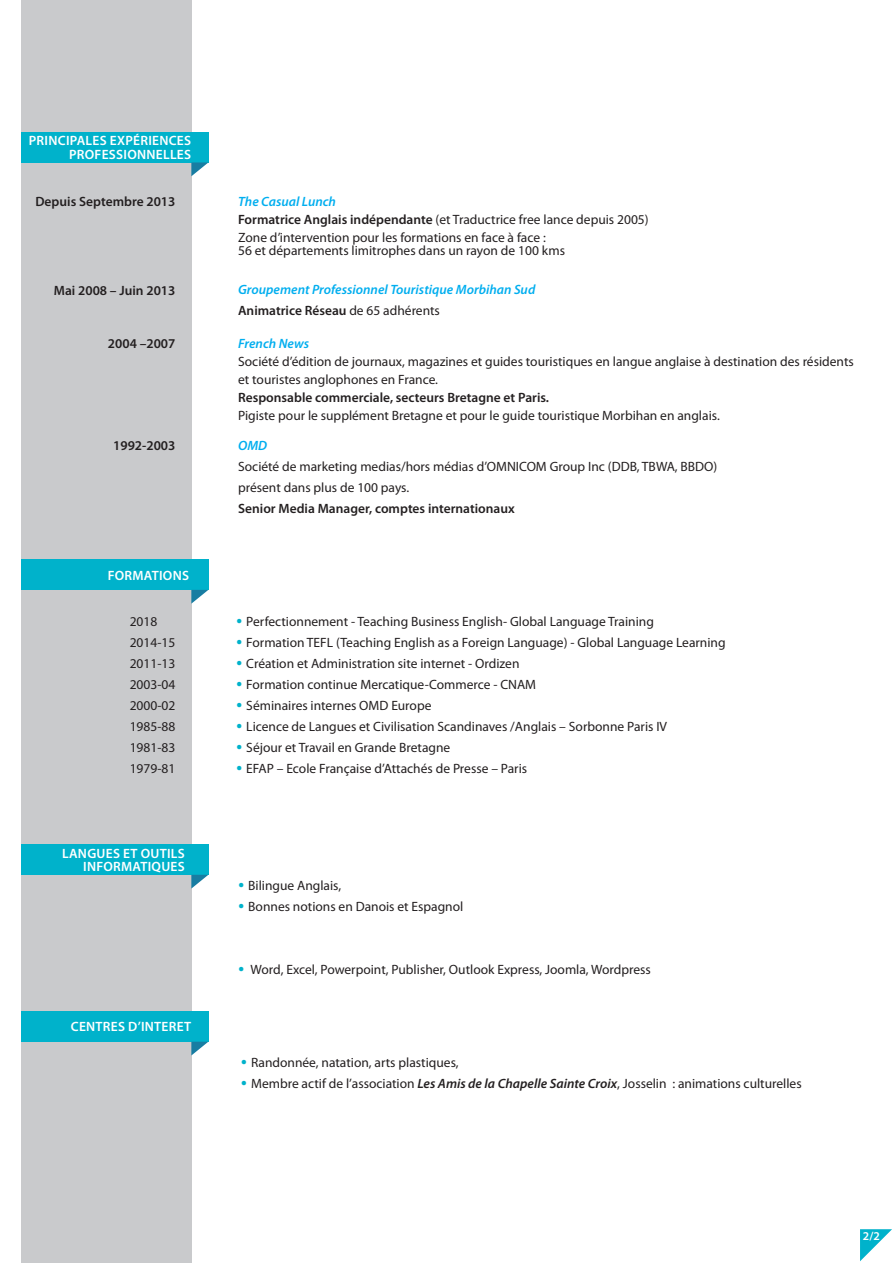
<style>
.page{position:relative;width:893px;height:1263px;background:#fff}
.page>*{position:absolute;margin:0;border:0;box-sizing:border-box;transform-origin:0 0}
.t1{font:13.5px/18px "Myriad Pro";color:#231f20}
.t2{font:600 13.5px "Myriad Pro";color:#231f20}
.t3{font:600 13.5px/13.5px "Myriad Pro";letter-spacing:.02em;color:#fff;text-align:right}
.t4{font:italic 600 13.5px/21px "Myriad Pro";color:#00aeef}
.t5{font:600 12px "Myriad Pro";color:#fff}
.s1{font-weight:600;font-style:italic;color:#00aeef}
.s2{font-weight:600}
.s3{font-style:normal;color:#231f20}
.s4{font-weight:400;font-style:normal;color:#231f20}
.s5{font-weight:600;font-style:italic}
</style>
<div class="page">
<div style="left:21px;top:0;width:170px;height:1263px;background:#c9cacc"></div>
<div style="left:21px;top:132px;width:187px;height:30px;background:#00b2cb"></div>
<div style="left:21px;top:844px;width:187px;height:31px;background:#00b2cb"></div>
<div style="left:21px;top:1011px;width:187px;height:31px;background:#00b2cb"></div>
<div style="left:21px;top:559px;width:187px;height:31px;background:#00b2cb"></div>
<svg style="left:191px;top:162px;width:17px;height:14px"></svg>
<svg style="left:191px;top:875px;width:17px;height:13px"></svg>
<svg style="left:191px;top:1042px;width:17px;height:13px"></svg>
<svg style="left:191px;top:590px;width:17px;height:14px"></svg>
<svg style="left:860px;top:1229px;width:32px;height:32px"></svg>
<p class="t3" style="left:29px;top:134px;width:8px">principales</p>
<p class="t3" style="left:110px;top:134px;width:39px">Expériences</p>
<p class="t3" style="left:69px;top:148px;width:9px">professio</p>
<p class="t3" style="left:137px;top:148px;width:18px">Nnelles</p>
<p class="t2" style="left:35px;top:194px;width:141px">Depuis Septembre 2013</p>
<p class="t2" style="left:54px;top:283px;width:123px">Mai 2008 – Juin 2013</p>
<p class="t2" style="left:108px;top:336px;width:69px">2004 –2007</p>
<p class="t2" style="left:113px;top:438px;width:64px">1992-2003</p>
<p class="t3" style="left:108px;top:569px;width:83px">FORMATIONS</p>
<p class="t1" style="left:238px;top:192px;width:412px"><span class="s1">The Casual Lunch<br></span><span class="s2">Formatrice Anglais indépendante</span> (et Traductrice free lance depuis 2005)<br>Zone d’intervention pour les formations en face à face :</p>
<p class="t1" style="left:238px;top:242px;width:328px">56 et départements limitrophes dans un rayon de 100 kms</p>
<p class="t4" style="left:238px;top:279px;width:299px">Groupement Professionnel Touristique Morbihan Sud<br><span class="s3">Animatrice Réseau</span> <span class="s4">de 65 adhérents</span></p>
<p class="t4" style="left:238px;top:333px;width:72px">French News</p>
<p class="t1" style="left:238px;top:353px;width:617px">Société d’édition de journaux, magazines et guides touristiques en langue anglaise à destination des résidents et touristes anglophones en France.</p>
<p class="t2" style="left:238px;top:390px;width:312px">Responsable commerciale, secteurs Bretagne et Paris.</p>
<p class="t1" style="left:238px;top:407px;width:483px">Pigiste pour le supplément Bretagne et pour le guide touristique Morbihan en anglais.</p>
<p class="t4" style="left:238px;top:435px;width:31px">OMD</p>
<p class="t1" style="left:238px;top:456px;width:481px;line-height:21px">Société de marketing medias/hors médias d’OMNICOM Group Inc (DDB, TBWA, BBDO) présent dans plus de 100 pays.</p>
<p class="t2" style="left:238px;top:501px;width:278px">Senior Media Manager, comptes internationaux</p>
<p class="t1" style="left:130px;top:613px;width:29px">2018</p>
<p class="t1" style="left:236px;top:613px;width:419px"><sup>.</sup> Perfectionnement - Teaching Business English- Global Language Training</p>
<p class="t1" style="left:130px;top:634px;width:47px">2014-15</p>
<p class="t1" style="left:236px;top:634px;width:491px"><sup>.</sup> Formation TEFL (Teaching English as a Foreign Language) - Global Language Learning</p>
<p class="t1" style="left:130px;top:655px;width:47px">2011-13</p>
<p class="t1" style="left:236px;top:655px;width:285px"><sup>.</sup> Création et Administration site internet - Ordizen</p>
<p class="t1" style="left:130px;top:676px;width:47px">2003-04</p>
<p class="t1" style="left:236px;top:676px;width:301px"><sup>.</sup> Formation continue Mercatique-Commerce - CNAM</p>
<p class="t1" style="left:130px;top:697px;width:47px">2000-02</p>
<p class="t1" style="left:236px;top:697px;width:197px"><sup>.</sup> Séminaires internes OMD Europe</p>
<p class="t1" style="left:130px;top:718px;width:47px">1985-88</p>
<p class="t1" style="left:236px;top:718px;width:432px"><sup>.</sup> Licence de Langues et Civilisation Scandinaves /Anglais – Sorbonne Paris IV</p>
<p class="t1" style="left:130px;top:739px;width:47px">1981-83</p>
<p class="t1" style="left:236px;top:739px;width:216px"><sup>.</sup> Séjour et Travail en Grande Bretagne</p>
<p class="t1" style="left:130px;top:760px;width:47px">1979-81</p>
<p class="t1" style="left:236px;top:760px;width:293px"><sup>.</sup> EFAP – Ecole Française d’Attachés de Presse – Paris</p>
<p class="t3" style="left:62px;top:846px;width:124px">LANGUES ET OUTILS<br>INFORMATIQUES</p>
<p class="t3" style="left:71px;top:1020px;width:9px">centres</p>
<p class="t3" style="left:128px;top:1020px;width:21px">d’interet</p>
<p class="t1" style="left:238px;top:875px;width:227px;line-height:21px"><sup>.</sup> Bilingue Anglais,<br><sup>.</sup> Bonnes notions en Danois et Espagnol</p>
<p class="t1" style="left:238px;top:960px;width:414px"><sup>.</sup> Word, Excel, Powerpoint, Publisher, Outlook Express, Joomla, Wordpress</p>
<p class="t1" style="left:241px;top:1052px;width:562px;line-height:21px"><sup>.</sup> Randonnée, natation, arts plastiques,<br><sup>.</sup> Membre actif de l’association <span class="s5">Les Amis de la Chapelle Sainte Croix</span>, Josselin : animations culturelles</p>
<p class="t5" style="left:863px;top:1229px;width:18px">2/2</p>
</div>
